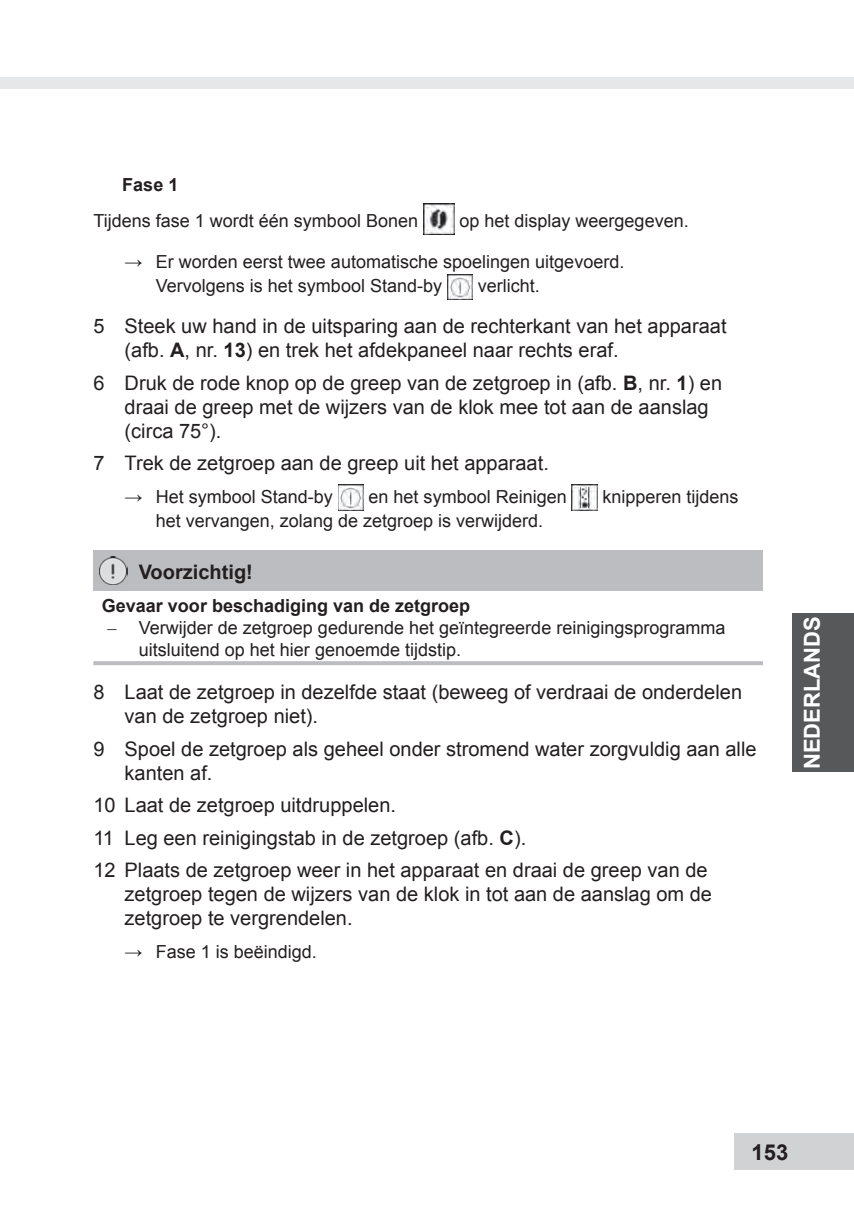
<style>
.page{position:relative;width:854px;height:1209px;background:#fff}
.page>*{position:absolute;margin:0;border:0;box-sizing:border-box;transform-origin:0 0}
.t1{font:700 22px "Arial";color:#fff}
.t2{font:700 22px "Arial";color:#231f20}
.t3{font:20px/24px "Arial";color:#231f20}
.t4{font:700 20px "Arial";color:#231f20}
.t5{font:18px/24px "Arial";color:#231f20}
.t6{font:700 18px "Arial";color:#231f20}
.s1{font-family:"Times New Roman"}
.s2{font-weight:700}
</style>
<div class="page">
<div style="left:792px;top:613px;width:61px;height:159px;background:#57585a"></div>
<div style="left:0;top:77px;width:853px;height:11px;background:#e6e7e9"></div>
<div style="left:734px;top:1133px;width:119px;height:36px;background:#d1d2d4"></div>
<div style="left:93px;top:551px;width:669px;height:40px;background:#bcbdc0"></div>
<hr style="left:93px;top:661px;width:669px;height:4px;background:#bcbdc0">
<img style="left:423px;top:204px;width:31px;height:31px">
<img style="left:447px;top:274px;width:25px;height:26px">
<img style="left:338px;top:485px;width:25px;height:25px">
<img style="left:571px;top:485px;width:26px;height:25px">
<img style="left:99px;top:557px;width:28px;height:28px">
<p class="t6" style="left:122px;top:175px;width:58px">Fase 1</p>
<p class="t5" style="left:93px;top:209px;width:326px">Tijdens fase 1 wordt één symbool Bonen</p>
<p class="t5" style="left:459px;top:209px;width:231px">op het display weergegeven.</p>
<p class="t5" style="left:156px;top:250px;width:470px;text-indent:-31px"><span class="s1">→</span> Er worden eerst twee automatische spoelingen uitgevoerd.<br>Vervolgens is het symbool Stand-by</p>
<p class="t5" style="left:477px;top:274px;width:64px">verlicht.</p>
<p class="t3" style="left:124px;top:314px;width:603px;text-indent:-31px">5 Steek uw hand in de uitsparing aan de rechterkant van het apparaat (afb. <span class="s2">A</span>, nr. <span class="s2">13</span>) en trek het afdekpaneel naar rechts eraf.</p>
<p class="t3" style="left:124px;top:371px;width:599px;text-indent:-31px">6 Druk de rode knop op de greep van de zetgroep in (afb. <span class="s2">B</span>, nr. <span class="s2">1</span>) en draai de greep met de wijzers van de klok mee tot aan de aanslag (circa 75°).</p>
<p class="t3" style="left:93px;top:451px;width:457px">7 Trek de zetgroep aan de greep uit het apparaat.</p>
<p class="t5" style="left:124px;top:485px;width:210px"><span class="s1">→</span> Het symbool Stand-by</p>
<p class="t5" style="left:368px;top:485px;width:200px">en het symbool Reinigen</p>
<p class="t5" style="left:602px;top:485px;width:138px">knipperen tijdens</p>
<p class="t5" style="left:156px;top:509px;width:389px">het vervangen, zolang de zetgroep is verwijderd.</p>
<p class="t4" style="left:139px;top:561px;width:116px">Voorzichtig!</p>
<p class="t6" style="left:102px;top:596px;width:370px">Gevaar voor beschadiging van de zetgroep</p>
<p class="t5" style="left:139px;top:617px;width:588px;line-height:21.6px;text-indent:-31px"><span class="s1">–</span> Verwijder de zetgroep gedurende het geïntegreerde reinigingsprogramma uitsluitend op het hier genoemde tijdstip.</p>
<p class="t3" style="left:124px;top:680px;width:619px;text-indent:-31px">8 Laat de zetgroep in dezelfde staat (beweeg of verdraai de onderdelen van de zetgroep niet).</p>
<p class="t3" style="left:124px;top:737px;width:633px;text-indent:-31px">9 Spoel de zetgroep als geheel onder stromend water zorgvuldig aan alle kanten af.</p>
<p class="t3" style="left:93px;top:789px;width:615px;line-height:32.4px">10 Laat de zetgroep uitdruppelen.<br>11 Leg een reinigingstab in de zetgroep (afb. <span class="s2">C</span>).<br>12 Plaats de zetgroep weer in het apparaat en draai de greep van de</p>
<p class="t3" style="left:124px;top:882px;width:588px">zetgroep tegen de wijzers van de klok in tot aan de aanslag om de zetgroep te vergrendelen.</p>
<p class="t5" style="left:124px;top:939px;width:194px"><span class="s1">→</span> Fase 1 is beëindigd.</p>
<p class="t1" style="left:799px;top:769px;width:154px;rotate:-90deg">NEDERLANDS</p>
<p class="t2" style="left:751px;top:1139px;width:38px">153</p>
</div>
